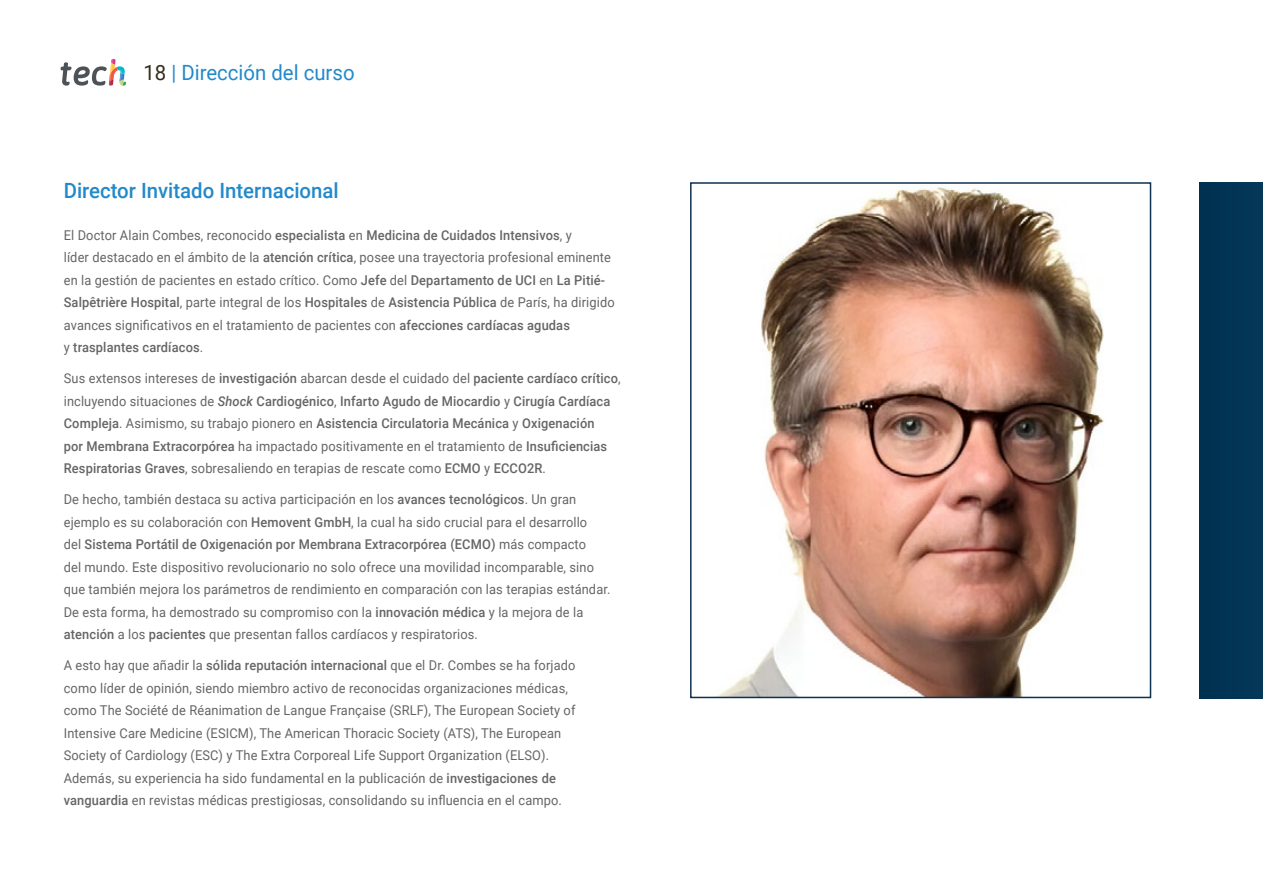
<style>
.page{position:relative;width:1263px;height:893px;background:#fff}
.page>*{position:absolute;margin:0;border:0;box-sizing:border-box;transform-origin:0 0}
.t1{font:500 21px "Roboto";color:#2289ca}
.t2{font:21px "Roboto";color:#2289ca}
.t3{font:13.5px/22.5px "Roboto";letter-spacing:.01em;color:#656565;scale:.95 1}
.t4{font:500 13.5px/22.5px "Roboto";letter-spacing:.01em;color:#656565;scale:.95 1}
.s1{color:#312e20}
.s2{font-weight:500}
.s3{font-weight:400}
.s4{font-style:italic}
</style>
<div class="page">
<svg style="left:61px;top:59px;width:65px;height:27px"></svg>
<img style="left:718px;top:187px;width:386px;height:508px">
<div style="left:690px;top:182px;width:461px;height:516px;border:2px solid #0d3151"></div>
<div style="left:1199px;top:182px;width:64px;height:516px;background:#023455"></div>
<h1 class="t2" style="left:144px;top:57px;width:213px"><span class="s1">18</span> | Dirección del curso</h1>
<h1 class="t1" style="left:64px;top:176px;width:276px">Director Invitado Internacional</h1>
<p class="t3" style="left:64px;top:223px;width:581px">El Doctor Alain Combes, reconocido <span class="s2">especialista</span> en <span class="s2">Medicina de Cuidados Intensivos</span>, y<br>líder destacado en el ámbito de la <span class="s2">atención crítica</span>, posee una trayectoria profesional eminente en la gestión de pacientes en estado crítico. Como <span class="s2">Jefe</span> del <span class="s2">Departamento de UCI</span> en <span class="s2">La Pitié-Salpêtrière Hospital</span>, parte integral de los <span class="s2">Hospitales</span> de <span class="s2">Asistencia Pública</span> de París, ha dirigido avances significativos en el tratamiento de pacientes con <span class="s2">afecciones cardíacas agudas<br></span>y <span class="s2">trasplantes cardíacos</span>.</p>
<p class="t4" style="left:64px;top:367px;width:588px"><span class="s3">Sus extensos intereses de</span> investigación <span class="s3">abarcan desde el cuidado del</span> paciente cardíaco crítico<span class="s3">, incluyendo situaciones de</span> <span class="s4">Shock</span> Cardiogénico<span class="s3">,</span> Infarto Agudo de Miocardio <span class="s3">y</span> Cirugía Cardíaca Compleja<span class="s3">. Asimismo, su trabajo pionero en</span> Asistencia Circulatoria Mecánica <span class="s3">y</span> Oxigenación<br>por Membrana Extracorpórea <span class="s3">ha impactado positivamente en el tratamiento de</span> Insuficiencias Respiratorias Graves<span class="s3">, sobresaliendo en terapias de rescate como</span> ECMO <span class="s3">y</span> ECCO2R<span class="s3">.</span></p>
<p class="t3" style="left:64px;top:488px;width:577px">De hecho, también destaca su activa participación en los <span class="s2">avances tecnológicos</span>. Un gran ejemplo es su colaboración con <span class="s2">Hemovent GmbH</span>, la cual ha sido crucial para el desarrollo<br>del <span class="s2">Sistema Portátil de Oxigenación por Membrana Extracorpórea (ECMO)</span> más compacto<br>del mundo. Este dispositivo revolucionario no solo ofrece una movilidad incomparable, sino que también mejora los parámetros de rendimiento en comparación con las terapias estándar.<br>De esta forma, ha demostrado su compromiso con la <span class="s2">innovación médica</span> y la mejora de la <span class="s2">atención</span> a los <span class="s2">pacientes</span> que presentan fallos cardíacos y respiratorios.</p>
<p class="t3" style="left:64px;top:654px;width:540px">A esto hay que añadir la <span class="s2">sólida reputación internacional</span> que el Dr. Combes se ha forjado como líder de opinión, siendo miembro activo de reconocidas organizaciones médicas, como The Société de Réanimation de Langue Française (SRLF), The European Society of Intensive Care Medicine (ESICM), The American Thoracic Society (ATS), The European Society of Cardiology (ESC) y The Extra Corporeal Life Support Organization (ELSO).<br>Además, su experiencia ha sido fundamental en la publicación de <span class="s2">investigaciones de vanguardia</span> en revistas médicas prestigiosas, consolidando su influencia en el campo.</p>
</div>
